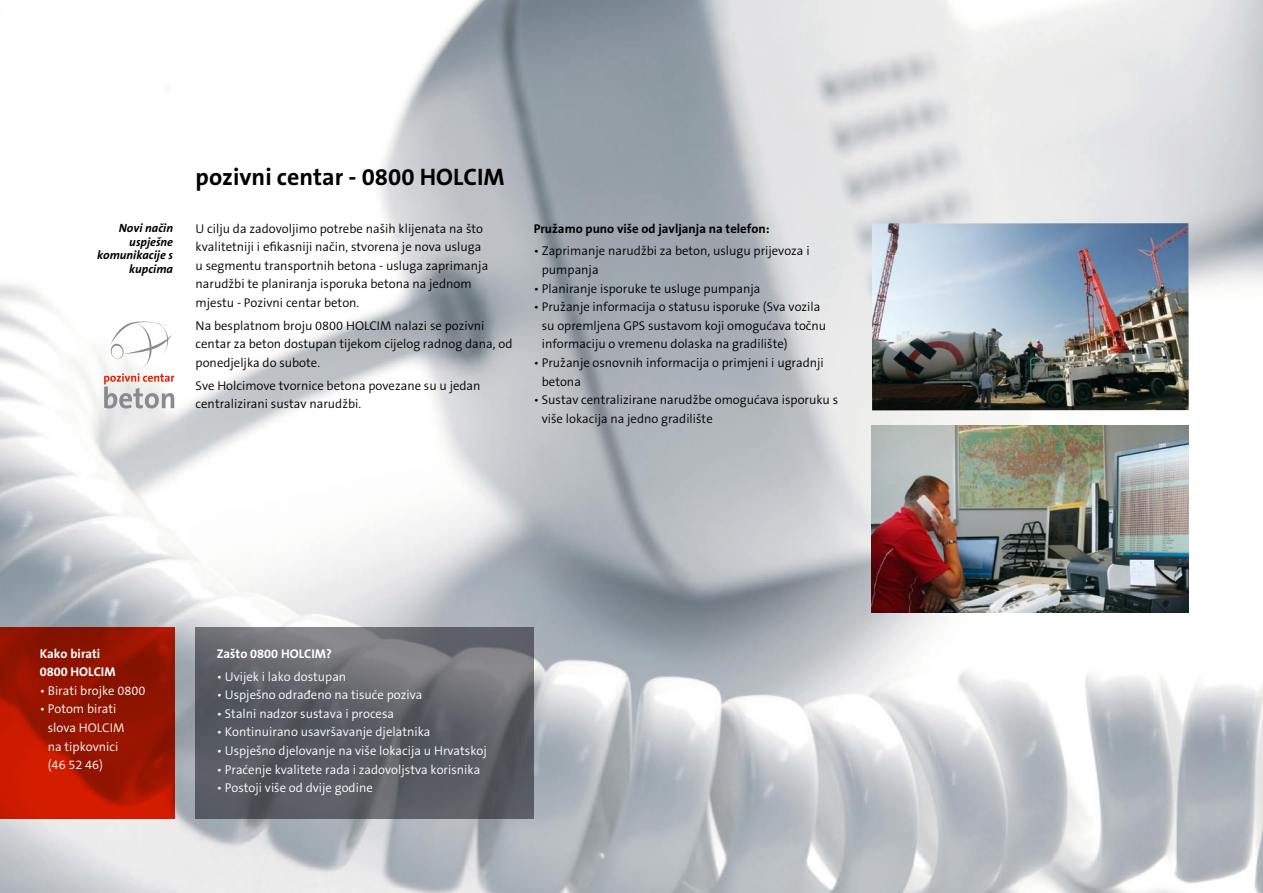
<style>
.page{position:relative;width:1263px;height:893px;background:#fff}
.page>*{position:absolute;margin:0;border:0;box-sizing:border-box;transform-origin:0 0}
.t1{font:700 24px "The Sans 08 B7";color:#000}
.t2{font:300 12.75px/18.6px "The Sans 08";color:#000}
.t3{font:300 12.75px/18.6px "The Sans 08";color:#fff}
.t4{font:700 12.75px/18.6px "The Sans 08 B7";color:#fff}
.t5{font:700 12.75px "The Sans 08 B7";color:#000}
.t6{font:italic 700 12px/13.5px "The Sans 08 B7";color:#000;text-align:right}
</style>
<div class="page">
<img style="left:0;top:0;width:1263px;height:893px">
<svg style="left:196px;top:627px;width:338px;height:192px;background:#61646a"></svg>
<svg style="left:0;top:627px;width:174px;height:192px;background:#a31600"></svg>
<svg style="left:104px;top:318px;width:70px;height:90px"></svg>
<img style="left:872px;top:223px;width:317px;height:188px">
<img style="left:872px;top:425px;width:316px;height:187px">
<h1 class="t1" style="left:196px;top:163px;width:311px">pozivni centar - 0800 HOLCIM</h1>
<p class="t6" style="left:97px;top:221px;width:77px">Novi način uspješne komunikacije s kupcima</p>
<p class="t2" style="left:196px;top:219px;width:294px">U cilju da zadovoljimo potrebe naših klijenata na što kvalitetniji i efikasniji način, stvorena je nova usluga u segmentu transportnih betona - usluga zaprimanja narudžbi te planiranja isporuka betona na jednom mjestu - Pozivni centar beton.</p>
<p class="t2" style="left:196px;top:317px;width:318px">Na besplatnom broju 0800 HOLCIM nalazi se pozivni centar za beton dostupan tijekom cijelog radnog dana, od ponedjeljka do subote.</p>
<p class="t2" style="left:196px;top:377px;width:286px">Sve Holcimove tvornice betona povezane su u jedan centralizirani sustav narudžbi.</p>
<p class="t5" style="left:534px;top:221px;width:237px">Pružamo puno više od javljanja na telefon:</p>
<p class="t2" style="left:542px;top:242px;width:269px;text-indent:-8px">• Zaprimanje narudžbi za beton, uslugu prijevoza i pumpanja</p>
<p class="t2" style="left:534px;top:279px;width:228px">• Planiranje isporuke te usluge pumpanja</p>
<p class="t2" style="left:542px;top:298px;width:286px;text-indent:-8px">• Pružanje informacija o statusu isporuke (Sva vozila su opremljena GPS sustavom koji omogućava točnu informaciju o vremenu dolaska na gradilište)</p>
<p class="t2" style="left:542px;top:354px;width:283px;text-indent:-8px">• Pružanje osnovnih informacija o primjeni i ugradnji betona</p>
<p class="t2" style="left:542px;top:391px;width:298px;text-indent:-8px">• Sustav centralizirane narudžbe omogućava isporuku s više lokacija na jedno gradilište</p>
<p class="t4" style="left:40px;top:644px;width:77px">Kako birati<br>0800 HOLCIM</p>
<p class="t3" style="left:40px;top:682px;width:107px">• Birati brojke 0800</p>
<p class="t3" style="left:48px;top:700px;width:78px;text-indent:-8px">• Potom birati slova HOLCIM na tipkovnici (46 52 46)</p>
<p class="t4" style="left:217px;top:644px;width:117px">Zašto 0800 HOLCIM?</p>
<p class="t3" style="left:217px;top:667px;width:131px">• Uvijek i lako dostupan</p>
<p class="t3" style="left:217px;top:686px;width:207px">• Uspješno odrađeno na tisuće poziva</p>
<p class="t3" style="left:217px;top:705px;width:179px">• Stalni nadzor sustava i procesa</p>
<p class="t3" style="left:217px;top:723px;width:215px">• Kontinuirano usavršavanje djelatnika</p>
<p class="t3" style="left:217px;top:742px;width:272px">• Uspješno djelovanje na više lokacija u Hrvatskoj</p>
<p class="t3" style="left:217px;top:760px;width:265px">• Praćenje kvalitete rada i zadovoljstva korisnika</p>
<p class="t3" style="left:217px;top:779px;width:158px">• Postoji više od dvije godine</p>
</div>
